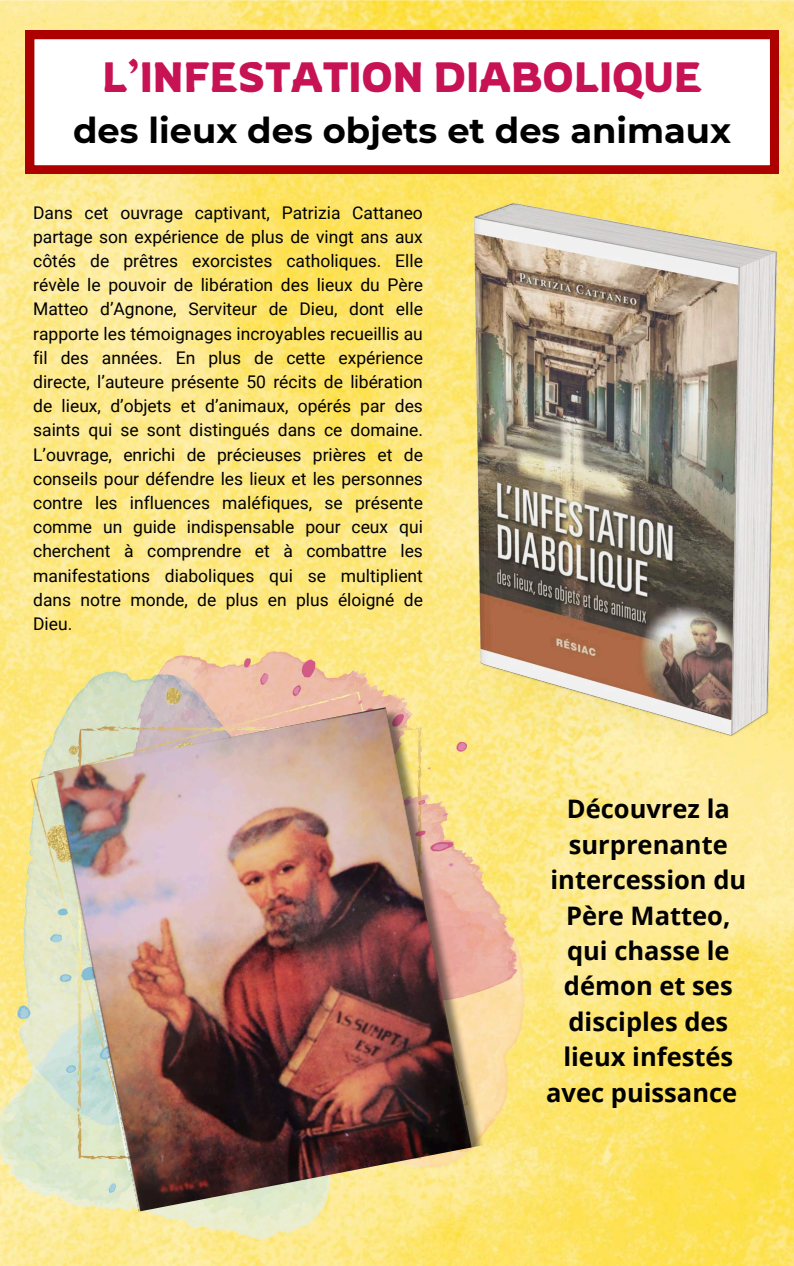
<style>
.page{position:relative;width:794px;height:1266px;background:#fff}
.page>*{position:absolute;margin:0;border:0;box-sizing:border-box;transform-origin:0 0}
.t1{font:41.25px "Rowdies";color:#c71253}
.t2{font:700 35.25px "Montserrat";color:#000}
.t3{font:700 25.5px/35.4px "Open Sans";color:#000;text-align:center}
.t4{font:17.48px/24.2px "Roboto";color:#000;text-align:justify}
</style>
<div class="page">
<img style="left:0;top:0;width:793px;height:1266px">
<img style="left:472px;top:202px;width:306px;height:534px">
<svg style="left:26px;top:31px;width:751px;height:143px"></svg>
<img style="left:0;top:651px;width:524px;height:588px">
<img style="left:53px;top:704px;width:434px;height:507px">
<h1 class="t1" style="left:102px;top:51px;width:601px">L’INFESTATION DIABOLIQUE</h1>
<h2 class="t2" style="left:73px;top:109px;width:659px">des lieux des objets et des animaux</h2>
<p class="t4" style="left:33px;top:201px;width:391px">Dans cet ouvrage captivant, Patrizia Cattaneo partage son expérience de plus de vingt ans aux côtés de prêtres exorcistes catholiques. Elle révèle le pouvoir de libération des lieux du Père Matteo d’Agnone, Serviteur de Dieu, dont elle rapporte les témoignages incroyables recueillis au fil des années. En plus de cette expérience directe, l’auteure présente 50 récits de libération de lieux, d’objets et d’animaux, opérés par des saints qui se sont distingués dans ce domaine.<br>L’ouvrage, enrichi de précieuses prières et de conseils pour défendre les lieux et les personnes contre les influences maléfiques, se présente comme un guide indispensable pour ceux qui cherchent à comprendre et à combattre les manifestations diaboliques qui se multiplient dans notre monde, de plus en plus éloigné de Dieu.</p>
<h3 class="t3" style="left:546px;top:790px;width:201px">Découvrez la surprenante intercession du<br>Père Matteo, qui chasse le démon et ses disciples des lieux infestés avec puissance</h3>
</div>
